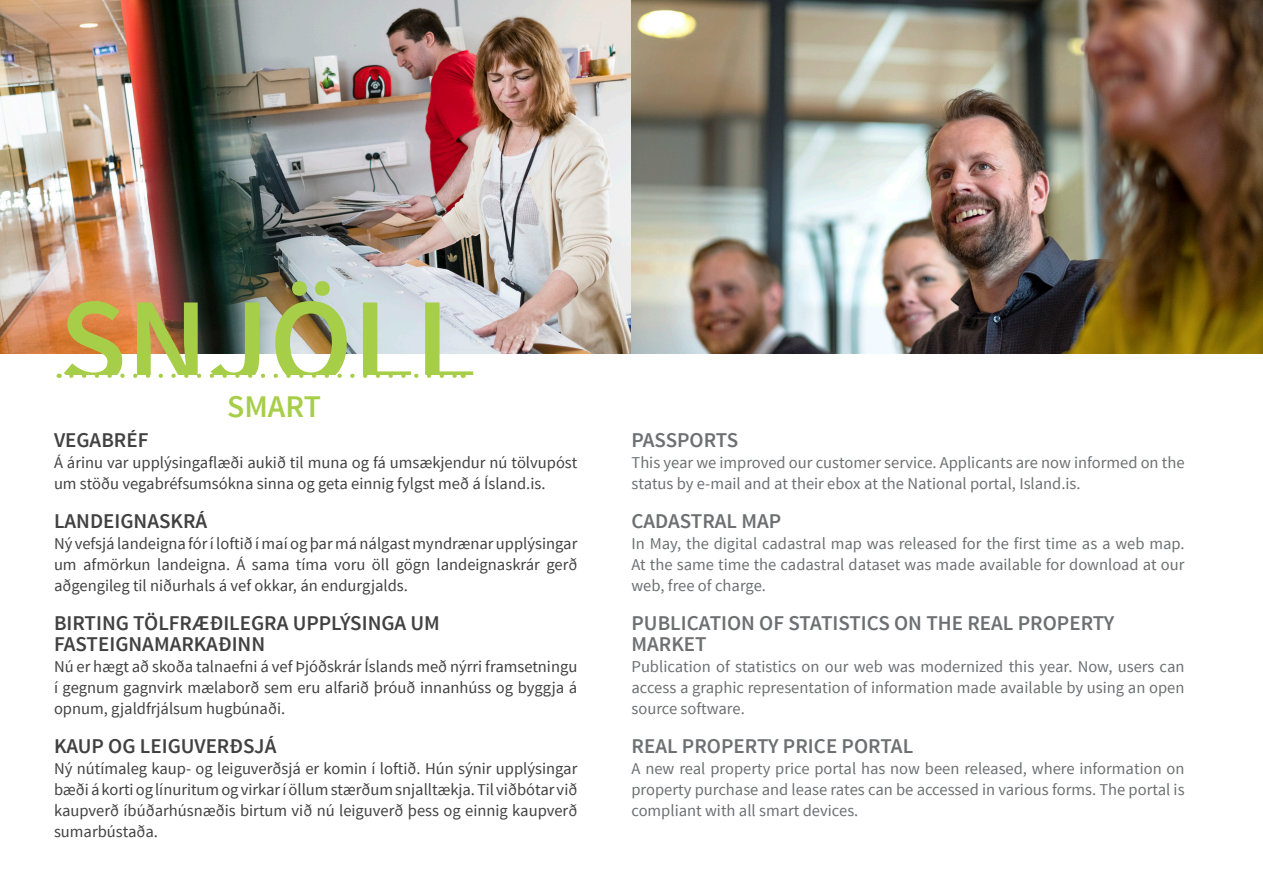
<style>
.page{position:relative;width:1263px;height:893px;background:#fff}
.page>*{position:absolute;margin:0;border:0;box-sizing:border-box;transform-origin:0 0}
.t1{font:600 123.9px "Source Sans Pro";color:#a7ce48}
.t2{font:600 31.5px "Source Sans Pro";color:#a7ce48}
.t3{font:600 21px/21px "Source Sans Pro";color:#6d6f71}
.t4{font:600 21px/21px "Source Sans Pro";color:#414142}
.t5{font:16.5px/21px "Source Sans Pro";color:#414142;text-align:justify}
.t6{font:16.5px/21px "Source Sans Pro";color:#6d6f71;text-align:justify}
</style>
<div class="page">
<img style="left:0;top:0;width:1263px;height:353px">
<svg style="left:71px;top:374px;width:385px;height:4px"></svg>
<h1 class="t1" style="left:59px;top:264px;width:419px">SNJÖLL</h1>
<h2 class="t2" style="left:227px;top:386px;width:95px">SMART</h2>
<p class="t4" style="left:54px;top:430px;width:96px">VEGABRÉF</p>
<p class="t5" style="left:54px;top:453px;width:525px">Á árinu var upplýsingaflæði aukið til muna og fá umsækjendur nú tölvupóst um stöðu vegabréfsumsókna sinna og geta einnig fylgst með á Ísland.is.</p>
<p class="t4" style="left:54px;top:511px;width:155px">LANDEIGNASKRÁ</p>
<p class="t5" style="left:54px;top:534px;width:525px">Ný vefsjá landeigna fór í loftið í maí og þar má nálgast myndrænar upplýsingar um afmörkun landeigna. Á sama tíma voru öll gögn landeignaskrár gerð aðgengileg til niðurhals á vef okkar, án endurgjalds.</p>
<p class="t4" style="left:54px;top:613px;width:387px">BIRTING TÖLFRÆÐILEGRA UPPLÝSINGA UM<br>FASTEIGNAMARKAÐINN</p>
<p class="t5" style="left:54px;top:657px;width:525px">Nú er hægt að skoða talnaefni á vef Þjóðskrár Íslands með nýrri framsetningu í gegnum gagnvirk mælaborð sem eru alfarið þróuð innanhúss og byggja á opnum, gjaldfrjálsum hugbúnaði.</p>
<p class="t4" style="left:54px;top:736px;width:224px">KAUP OG LEIGUVERÐSJÁ</p>
<p class="t5" style="left:54px;top:759px;width:525px">Ný nútímaleg kaup- og leiguverðsjá er komin í loftið. Hún sýnir upplýsingar bæði á korti og línuritum og virkar í öllum stærðum snjalltækja. Til viðbótar við kaupverð íbúðarhúsnæðis birtum við nú leiguverð þess og einnig kaupverð sumarbústaða.</p>
<p class="t3" style="left:631px;top:430px;width:108px">PASSPORTS</p>
<p class="t6" style="left:631px;top:453px;width:554px">This year we improved our customer service. Applicants are now informed on the status by e-mail and at their ebox at the National portal, Island.is.</p>
<p class="t3" style="left:631px;top:511px;width:151px">CADASTRAL MAP</p>
<p class="t6" style="left:631px;top:534px;width:555px">In May, the digital cadastral map was released for the first time as a web map.<br>At the same time the cadastral dataset was made available for download at our web, free of charge.</p>
<p class="t3" style="left:631px;top:613px;width:484px">PUBLICATION OF STATISTICS ON THE REAL PROPERTY<br>MARKET</p>
<p class="t6" style="left:631px;top:657px;width:554px">Publication of statistics on our web was modernized this year. Now, users can access a graphic representation of information made available by using an open source software.</p>
<p class="t3" style="left:631px;top:736px;width:283px">REAL PROPERTY PRICE PORTAL</p>
<p class="t6" style="left:631px;top:759px;width:555px">A new real property price portal has now been released, where information on property purchase and lease rates can be accessed in various forms. The portal is compliant with all smart devices.</p>
</div>
